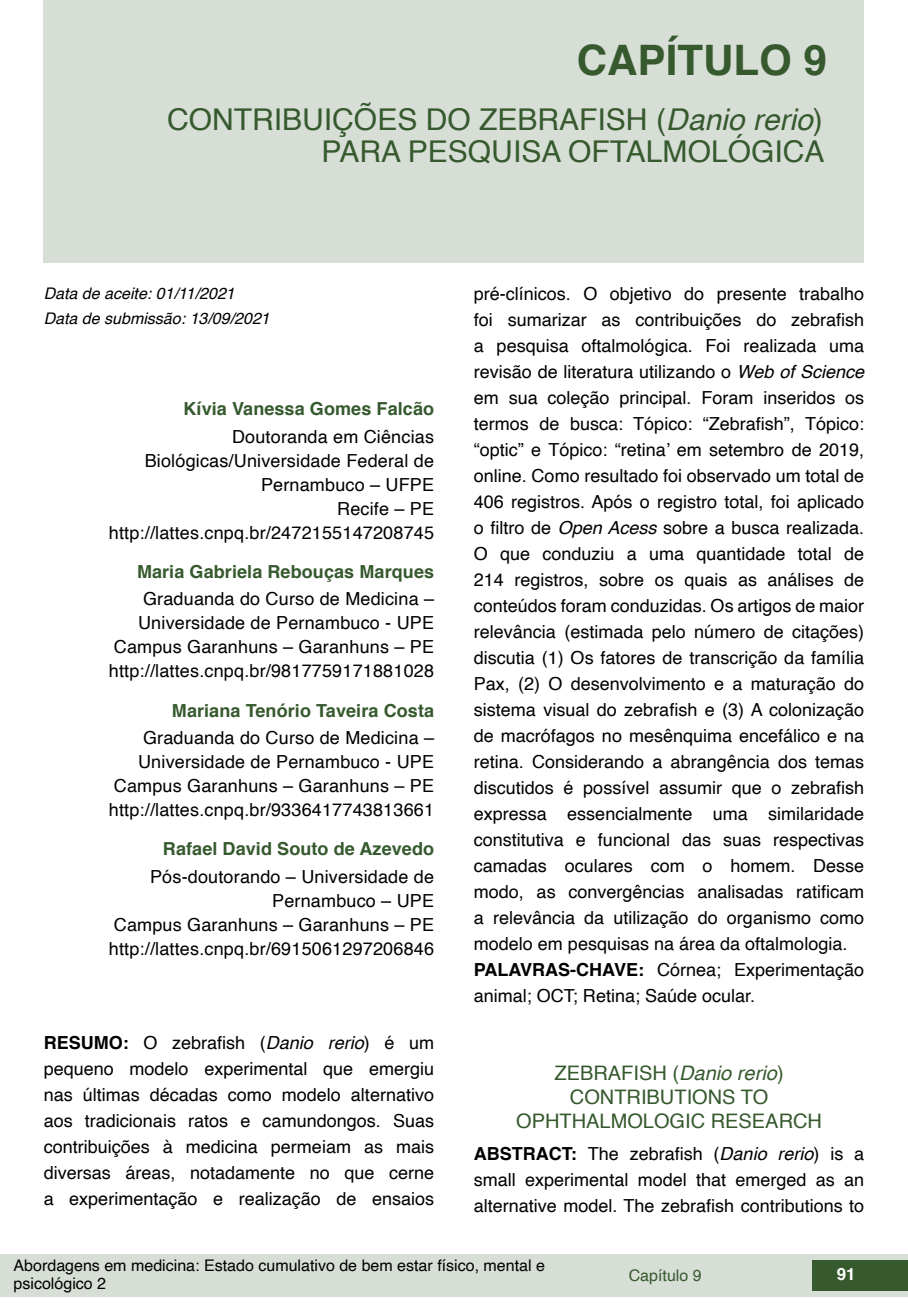
<style>
.page{position:relative;width:908px;height:1304px;background:#fff}
.page>*{position:absolute;margin:0;border:0;box-sizing:border-box;transform-origin:0 0}
.t1{font:700 42px "Helvetica";color:#36592e}
.t2{font:30px/32px "Helvetica";color:#36592e;text-align:right}
.t3{font:20px/24px "Helvetica";color:#36592e;text-align:center}
.t4{font:18px/26px "Helvetica";color:#000;text-align:right}
.t5{font:700 18px "Helvetica";letter-spacing:.005em;color:#36592e}
.t6{font:700 16.8px "Helvetica";color:#fff}
.t7{font:16px/18.2px "Helvetica";color:#000}
.t8{font:italic 16px "Helvetica";color:#000}
.t9{font:16px "Helvetica";color:#36592e}
.s1{font-style:italic}
.s2{font-weight:700}
</style>
<div class="page">
<div style="left:0;top:1254px;width:906px;height:43px;background:#d7ded5"></div>
<div style="left:812px;top:1261px;width:95px;height:30px;background:#36592e"></div>
<div style="left:44px;top:0;width:819px;height:263px;background:#d7ded5"></div>
<h1 class="t1" style="left:576px;top:26px;width:251px">CAPÍTULO 9</h1>
<h2 class="t2" style="left:167px;top:104px;width:658px">CONTRIBUIÇÕES DO ZEBRAFISH (<span class="s1">Danio rerio</span>)<br>PARA PESQUISA OFTALMOLÓGICA</h2>
<p class="t8" style="left:44px;top:280px;width:192px">Data de aceite: 01/11/2021</p>
<p class="t8" style="left:44px;top:306px;width:227px">Data de submissão: 13/09/2021</p>
<p class="t5" style="left:183px;top:395px;width:252px">Kívia Vanessa Gomes Falcão</p>
<p class="t4" style="left:109px;top:425px;width:326px;line-height:24px">Doutoranda em Ciências<br>Biológicas/Universidade Federal de<br>Pernambuco – UFPE<br>Recife – PE http://lattes.cnpq.br/2472155147208745</p>
<p class="t5" style="left:137px;top:557px;width:298px">Maria Gabriela Rebouças Marques</p>
<p class="t4" style="left:109px;top:588px;width:326px;line-height:24px">Graduanda do Curso de Medicina – Universidade de Pernambuco - UPE Campus Garanhuns – Garanhuns – PE http://lattes.cnpq.br/9817759171881028</p>
<p class="t5" style="left:172px;top:696px;width:263px">Mariana Tenório Taveira Costa</p>
<p class="t4" style="left:109px;top:726px;width:326px;line-height:24px">Graduanda do Curso de Medicina – Universidade de Pernambuco - UPE Campus Garanhuns – Garanhuns – PE http://lattes.cnpq.br/9336417743813661</p>
<p class="t5" style="left:163px;top:835px;width:272px">Rafael David Souto de Azevedo</p>
<p class="t4" style="left:109px;top:865px;width:326px;line-height:24px">Pós-doutorando – Universidade de<br>Pernambuco – UPE<br>Campus Garanhuns – Garanhuns – PE http://lattes.cnpq.br/6915061297206846</p>
<p class="t4" style="left:44px;top:1030px;width:392px;text-align:justify"><span class="s2">RESUMO:</span> O zebrafish (<span class="s1">Danio rerio</span>) é um pequeno modelo experimental que emergiu nas últimas décadas como modelo alternativo aos tradicionais ratos e camundongos. Suas contribuições à medicina permeiam as mais diversas áreas, notadamente no que cerne a experimentação e realização de ensaios</p>
<p class="t4" style="left:473px;top:281px;width:392px;text-align:left">pré-clínicos. O objetivo do presente trabalho foi sumarizar as contribuições do zebrafish a pesquisa oftalmológica. Foi realizada uma revisão de literatura utilizando o <span class="s1">Web of Science </span>em sua coleção principal. Foram inseridos os termos de busca: Tópico: “Zebrafish”, Tópico: “optic” e Tópico: “retina’ em setembro de 2019, online. Como resultado foi observado um total de 406 registros. Após o registro total, foi aplicado o filtro de <span class="s1">Open Acess</span> sobre a busca realizada.<br>O que conduziu a uma quantidade total de 214 registros, sobre os quais as análises de conteúdos foram conduzidas. Os artigos de maior relevância (estimada pelo número de citações) discutia (1) Os fatores de transcrição da família Pax, (2) O desenvolvimento e a maturação do sistema visual do zebrafish e (3) A colonização de macrófagos no mesênquima encefálico e na retina. Considerando a abrangência dos temas discutidos é possível assumir que o zebrafish expressa essencialmente uma similaridade constitutiva e funcional das suas respectivas camadas oculares com o homem. Desse modo, as convergências analisadas ratificam a relevância da utilização do organismo como modelo em pesquisas na área da oftalmologia.<br><span class="s2">PALAVRAS-CHAVE:</span> Córnea; Experimentação animal; OCT; Retina; Saúde ocular.</p>
<p class="t3" style="left:516px;top:1062px;width:307px">ZEBRAFISH (<span class="s1">Danio rerio</span>)<br>CONTRIBUTIONS TO<br>OPHTHALMOLOGIC RESEARCH</p>
<p class="t4" style="left:473px;top:1141px;width:392px;text-align:justify"><span class="s2">ABSTRACT:</span> The zebrafish (<span class="s1">Danio rerio</span>) is a small experimental model that emerged as an alternative model. The zebrafish contributions to</p>
<p class="t7" style="left:14px;top:1257px;width:532px">Abordagens em medicina: Estado cumulativo de bem estar físico, mental e psicológico 2</p>
<p class="t9" style="left:628px;top:1263px;width:74px">Capítulo 9</p>
<p class="t6" style="left:836px;top:1261px;width:20px">91</p>
</div>
